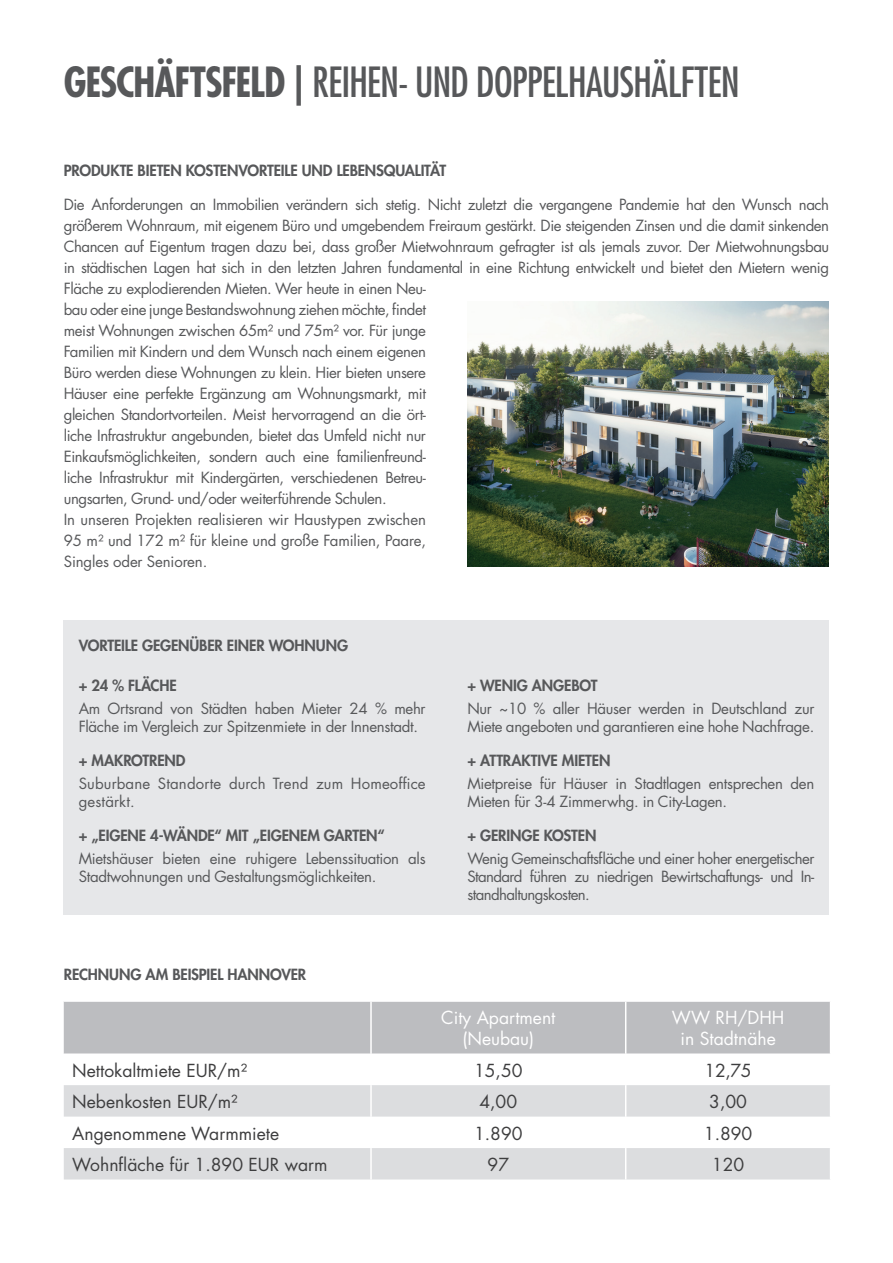
<style>
.page{position:relative;width:893px;height:1263px;background:#fff}
.page>*{position:absolute;margin:0;border:0;box-sizing:border-box;transform-origin:0 0}
.t1{font:500 condensed 40.5px "Futura LT Pro";letter-spacing:-.02em;color:#57585a}
.t2{font:17.55px "Futura LT Pro";color:#3e3e3f}
.t3{font:17.55px/21px "Futura LT Pro";color:#fff;text-align:center}
.t4{font:15px/21px "Futura LT Pro";letter-spacing:-.03em;color:#57585a}
.t5{font:800 15px "Futura LT Pro";letter-spacing:-.01em;color:#57585a}
.t6{font:15px/18px "Futura LT Pro";letter-spacing:.01em;color:#57585a}
.s1{font-weight:700}
</style>
<div class="page">
<img style="left:468px;top:302px;width:360px;height:265px">
<div style="left:64px;top:620px;width:765px;height:294px;background:#e6e7e9"></div>
<div style="left:64px;top:1002px;width:766px;height:52px;background:#bcbdc0"></div>
<svg style="left:64px;top:1085px;width:766px;height:94px;fill:#dcdddf"></svg>
<hr style="left:625px;top:1001px;width:1px;height:53px;background:#fff">
<hr style="left:625px;top:1085px;width:1px;height:31px;background:#fff">
<hr style="left:625px;top:1116px;width:1px;height:32px;background:#fff">
<hr style="left:625px;top:1148px;width:1px;height:31px;background:#fff">
<hr style="left:370px;top:1001px;width:2px;height:53px;background:#fff">
<hr style="left:370px;top:1085px;width:2px;height:31px;background:#fff">
<hr style="left:370px;top:1116px;width:2px;height:32px;background:#fff">
<hr style="left:370px;top:1148px;width:2px;height:31px;background:#fff">
<h1 class="t1" style="left:64px;top:54px;width:678px"><span class="s1">GESCHÄFTSFELD |</span> REIHEN- UND DOPPELHAUSHÄLFTEN</h1>
<p class="t5" style="left:64px;top:159px;width:384px">PRODUKTE BIETEN KOSTENVORTEILE UND LEBENSQUALITÄT</p>
<p class="t4" style="left:64px;top:194px;width:767px">Die Anforderungen an Immobilien verändern sich stetig. Nicht zuletzt die vergangene Pandemie hat den Wunsch nach größerem Wohnraum, mit eigenem Büro und umgebendem Freiraum gestärkt. Die steigenden Zinsen und die damit sinkenden Chancen auf Eigentum tragen dazu bei, dass großer Mietwohnraum gefragter ist als jemals zuvor. Der Mietwohnungsbau in städtischen Lagen hat sich in den letzten Jahren fundamental in eine Richtung entwickelt und bietet den Mietern wenig Fläche zu explodierenden Mieten. Wer heute in einen Neu-<br>bau oder eine junge Bestandswohnung ziehen möchte, findet<br>meist Wohnungen zwischen 65m² und 75m² vor. Für junge<br>Familien mit Kindern und dem Wunsch nach einem eigenen<br>Büro werden diese Wohnungen zu klein. Hier bieten unsere<br>Häuser eine perfekte Ergänzung am Wohnungsmarkt, mit<br>gleichen Standortvorteilen. Meist hervorragend an die ört-<br>liche Infrastruktur angebunden, bietet das Umfeld nicht nur<br>Einkaufsmöglichkeiten, sondern auch eine familienfreund-<br>liche Infrastruktur mit Kindergärten, verschiedenen Betreu-<br>ungsarten, Grund- und/oder weiterführende Schulen.<br>In unseren Projekten realisieren wir Haustypen zwischen<br>95 m² und 172 m² für kleine und große Familien, Paare,<br>Singles oder Senioren.</p>
<p class="t5" style="left:79px;top:634px;width:271px">VORTEILE GEGENÜBER EINER WOHNUNG</p>
<p class="t5" style="left:79px;top:674px;width:100px">+ 24 % FLÄCHE</p>
<p class="t5" style="left:467px;top:674px;width:132px">+ WENIG ANGEBOT</p>
<p class="t4" style="left:79px;top:700px;width:348px;line-height:18px">Am Ortsrand von Städten haben Mieter 24 % mehr<br>Fläche im Vergleich zur Spitzenmiete in der Innenstadt.</p>
<p class="t4" style="left:467px;top:700px;width:348px;line-height:18px">Nur ~10 % aller Häuser werden in Deutschland zur<br>Miete angeboten und garantieren eine hohe Nachfrage.</p>
<p class="t5" style="left:79px;top:749px;width:108px">+ MAKROTREND</p>
<p class="t5" style="left:467px;top:749px;width:145px">+ ATTRAKTIVE MIETEN</p>
<p class="t6" style="left:79px;top:774px;width:348px">Suburbane Standorte durch Trend zum Homeoffice gestärkt.</p>
<p class="t4" style="left:467px;top:774px;width:348px;line-height:18px">Mietpreise für Häuser in Stadtlagen entsprechen den<br>Mieten für 3-4 Zimmerwhg. in City-Lagen.</p>
<p class="t5" style="left:79px;top:824px;width:308px">+ „EIGENE 4-WÄNDE“ MIT „EIGENEM GARTEN“</p>
<p class="t5" style="left:467px;top:824px;width:131px">+ GERINGE KOSTEN</p>
<p class="t4" style="left:79px;top:849px;width:348px;line-height:18px">Mietshäuser bieten eine ruhigere Lebenssituation als<br>Stadtwohnungen und Gestaltungsmöglichkeiten.</p>
<p class="t4" style="left:467px;top:849px;width:348px;line-height:18px;text-align:justify">Wenig Gemeinschaftsfläche und einer hoher energetischer Standard führen zu niedrigen Bewirtschaftungs- und In&shy;standhaltungskosten.</p>
<p class="t5" style="left:64px;top:963px;width:244px">RECHNUNG AM BEISPIEL HANNOVER</p>
<p class="t3" style="left:441px;top:1007px;width:116px">City Apartment (Neubau)</p>
<p class="t3" style="left:672px;top:1007px;width:114px">WW RH/DHH in Stadtnähe</p>
<p class="t2" style="left:72px;top:1058px;width:176px">Nettokaltmiete EUR/m²</p>
<p class="t2" style="left:474px;top:1058px;width:50px">15,50</p>
<p class="t2" style="left:705px;top:1058px;width:49px">12,75</p>
<p class="t2" style="left:72px;top:1090px;width:167px">Nebenkosten EUR/m²</p>
<p class="t2" style="left:479px;top:1090px;width:39px">4,00</p>
<p class="t2" style="left:709px;top:1090px;width:39px">3,00</p>
<p class="t2" style="left:72px;top:1121px;width:208px">Angenommene Warmmiete</p>
<p class="t2" style="left:474px;top:1121px;width:50px">1.890</p>
<p class="t2" style="left:704px;top:1121px;width:50px">1.890</p>
<p class="t2" style="left:72px;top:1152px;width:257px">Wohnfläche für 1.890 EUR warm</p>
<p class="t2" style="left:488px;top:1152px;width:23px">97</p>
<p class="t2" style="left:712px;top:1152px;width:34px">120</p>
</div>
